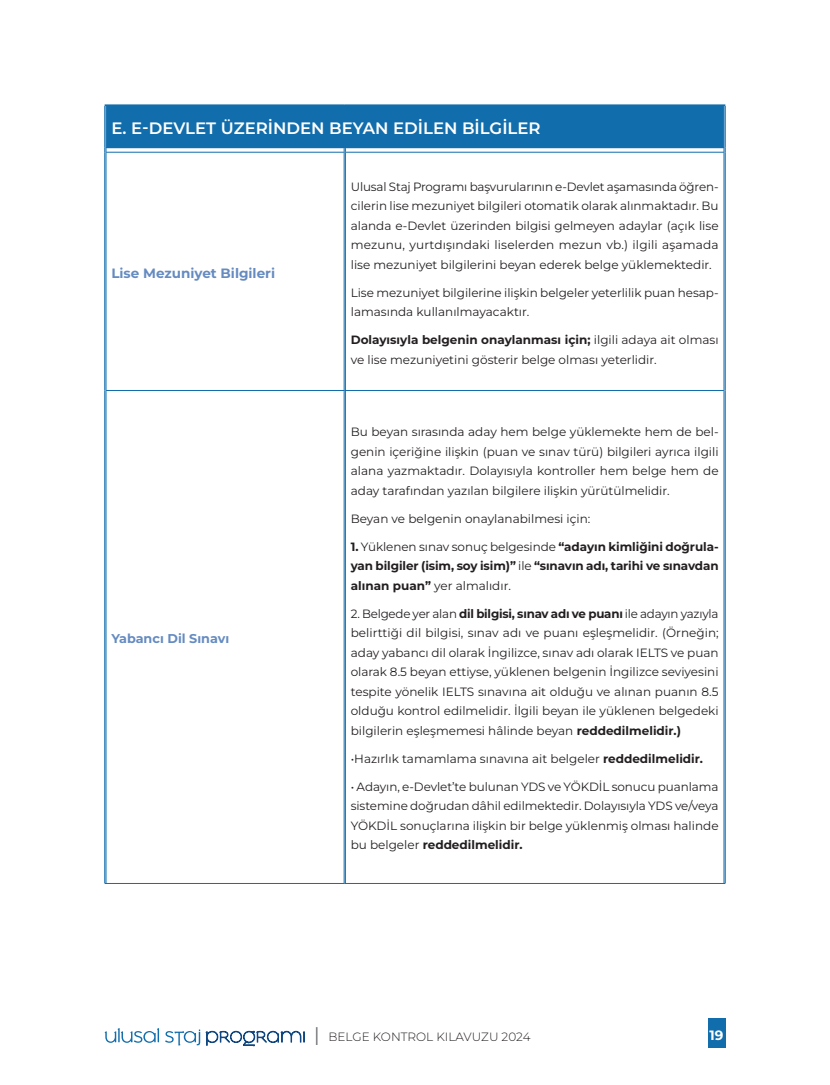
<style>
.page{position:relative;width:830px;height:1085px;background:#fff}
.page>*{position:absolute;margin:0;border:0;box-sizing:border-box;transform-origin:0 0}
.TR_gövde{font:300 25.5px "Montserrat";color:#6c6d70}
.TR_başlık_3{font:600 16.5px "Montserrat";color:#fff}
.soru{font:700 13.5px "Montserrat";color:#658bc1}
.t1{font:700 13.5px "Montserrat";color:#fff}
.soru-2{font:700 12.75px "Montserrat";color:#658bc1}
.cevap{font:12px/19.5px "Montserrat";color:#231f20;text-align:justify}
.cevap-2{font:700 12px/19.5px "Montserrat";letter-spacing:-.005em;color:#231f20;text-align:justify}
.t2{font:300 12px "Montserrat";color:#231f20}
.s1{font-weight:700}
.s2{font-weight:400}
</style>
<div class="page">
<div style="left:707px;top:1018px;width:18px;height:30px;background:#116dac"></div>
<svg style="left:105px;top:1028px;width:54px;height:14px"></svg>
<svg style="left:165px;top:1029px;width:139px;height:17px"></svg>
<div style="left:105px;top:105px;width:619px;height:43px;background:#116dac"></div>
<hr style="left:105px;top:106px;width:1px;height:42px;background:#fff">
<hr style="left:105px;top:104px;width:239px;height:2px;background:#116dac">
<hr style="left:344px;top:104px;width:381px;height:2px;background:#116dac">
<hr style="left:104px;top:106px;width:1px;height:42px;background:#116dac">
<hr style="left:724px;top:106px;width:1px;height:42px;background:#116dac">
<svg style="left:104px;top:148px;width:3px;height:4px"></svg>
<hr style="left:104px;top:152px;width:1px;height:238px;background:#116dac">
<hr style="left:106px;top:152px;width:1px;height:238px;background:#116dac">
<hr style="left:344px;top:152px;width:1px;height:238px;background:#116dac">
<hr style="left:345px;top:152px;width:1px;height:238px;background:#116dac">
<hr style="left:723px;top:152px;width:1px;height:238px;background:#116dac">
<hr style="left:724px;top:152px;width:1px;height:238px;background:#116dac">
<hr style="left:104px;top:390px;width:1px;height:492px;background:#116dac">
<hr style="left:106px;top:390px;width:1px;height:492px;background:#116dac">
<hr style="left:344px;top:391px;width:1px;height:491px;background:#116dac">
<hr style="left:345px;top:391px;width:1px;height:491px;background:#116dac">
<hr style="left:723px;top:390px;width:1px;height:492px;background:#116dac">
<hr style="left:724px;top:390px;width:1px;height:492px;background:#116dac">
<hr style="left:106px;top:152px;width:238px;height:1px;background:#116dac">
<hr style="left:344px;top:152px;width:379px;height:1px;background:#116dac">
<hr style="left:106px;top:390px;width:238px;height:1px;background:#116dac">
<hr style="left:344px;top:390px;width:379px;height:1px;background:#116dac">
<hr style="left:105px;top:882px;width:239px;height:1px;background:#116dac">
<hr style="left:344px;top:882px;width:381px;height:1px;background:#116dac">
<p class="TR_başlık_3" style="left:111px;top:117px;width:430px">E. E-DEVLET ÜZERİNDEN BEYAN EDİLEN BİLGİLER</p>
<p class="soru" style="left:111px;top:264px;width:165px">Lise Mezuniyet Bilgileri</p>
<p class="soru-2" style="left:111px;top:630px;width:119px">Yabancı Dil Sınavı</p>
<p class="cevap" style="left:350px;top:176px;width:369px">Ulusal Staj Programı başvurularının e-Devlet aşamasında öğren&shy;cilerin lise mezuniyet bilgileri otomatik olarak alınmaktadır. Bu alanda e-Devlet üzerinden bilgisi gelmeyen adaylar (açık lise mezunu, yurtdışındaki liselerden mezun vb.) ilgili aşamada lise mezuniyet bilgilerini beyan ederek belge yüklemektedir.</p>
<p class="cevap" style="left:350px;top:282px;width:369px">Lise mezuniyet bilgilerine ilişkin belgeler yeterlilik puan hesap&shy;lamasında kullanılmayacaktır.</p>
<p class="cevap" style="left:350px;top:330px;width:369px"><span class="s1">Dolayısıyla belgenin onaylanması için;</span> ilgili adaya ait olması ve lise mezuniyetini gösterir belge olması yeterlidir.</p>
<p class="cevap" style="left:350px;top:422px;width:369px">Bu beyan sırasında aday hem belge yüklemekte hem de bel&shy;genin içeriğine ilişkin (puan ve sınav türü) bilgileri ayrıca ilgili alana yazmaktadır. Dolayısıyla kontroller hem belge hem de aday tarafından yazılan bilgilere ilişkin yürütülmelidir.</p>
<p class="cevap" style="left:350px;top:508px;width:241px">Beyan ve belgenin onaylanabilmesi için:</p>
<p class="cevap-2" style="left:350px;top:536px;width:369px">1. <span class="s2">Yüklenen sınav sonuç belgesinde</span> “adayın kimliğini doğrula&shy;yan bilgiler (isim, soy isim)” <span class="s2">ile</span> “sınavın adı, tarihi ve sınavdan alınan puan” <span class="s2">yer almalıdır.</span></p>
<p class="cevap" style="left:350px;top:603px;width:369px">2. Belgede yer alan <span class="s1">dil bilgisi, sınav adı ve puanı</span> ile adayın yazıyla belirttiği dil bilgisi, sınav adı ve puanı eşleşmelidir. (Örneğin; aday yabancı dil olarak İngilizce, sınav adı olarak IELTS ve puan olarak 8.5 beyan ettiyse, yüklenen belgenin İngilizce seviyesini tespite yönelik IELTS sınavına ait olduğu ve alınan puanın 8.5 olduğu kontrol edilmelidir. İlgili beyan ile yüklenen belgedeki bilgilerin eşleşmemesi hâlinde beyan <span class="s1">reddedilmelidir.)</span></p>
<p class="cevap" style="left:350px;top:748px;width:353px">•Hazırlık tamamlama sınavına ait belgeler <span class="s1">reddedilmelidir.</span></p>
<p class="cevap" style="left:350px;top:776px;width:369px">• Adayın, e-Devlet’te bulunan YDS ve YÖKDİL sonucu puanlama sistemine doğrudan dâhil edilmektedir. Dolayısıyla YDS ve/veya YÖKDİL sonuçlarına ilişkin bir belge yüklenmiş olması halinde bu belgeler <span class="s1">reddedilmelidir.</span></p>
<p class="TR_gövde" style="left:313px;top:1018px;width:9px">I</p>
<p class="t2" style="left:328px;top:1028px;width:203px">BELGE KONTROL KILAVUZU 2024</p>
<p class="t1" style="left:709px;top:1026px;width:15px">19</p>
</div>
